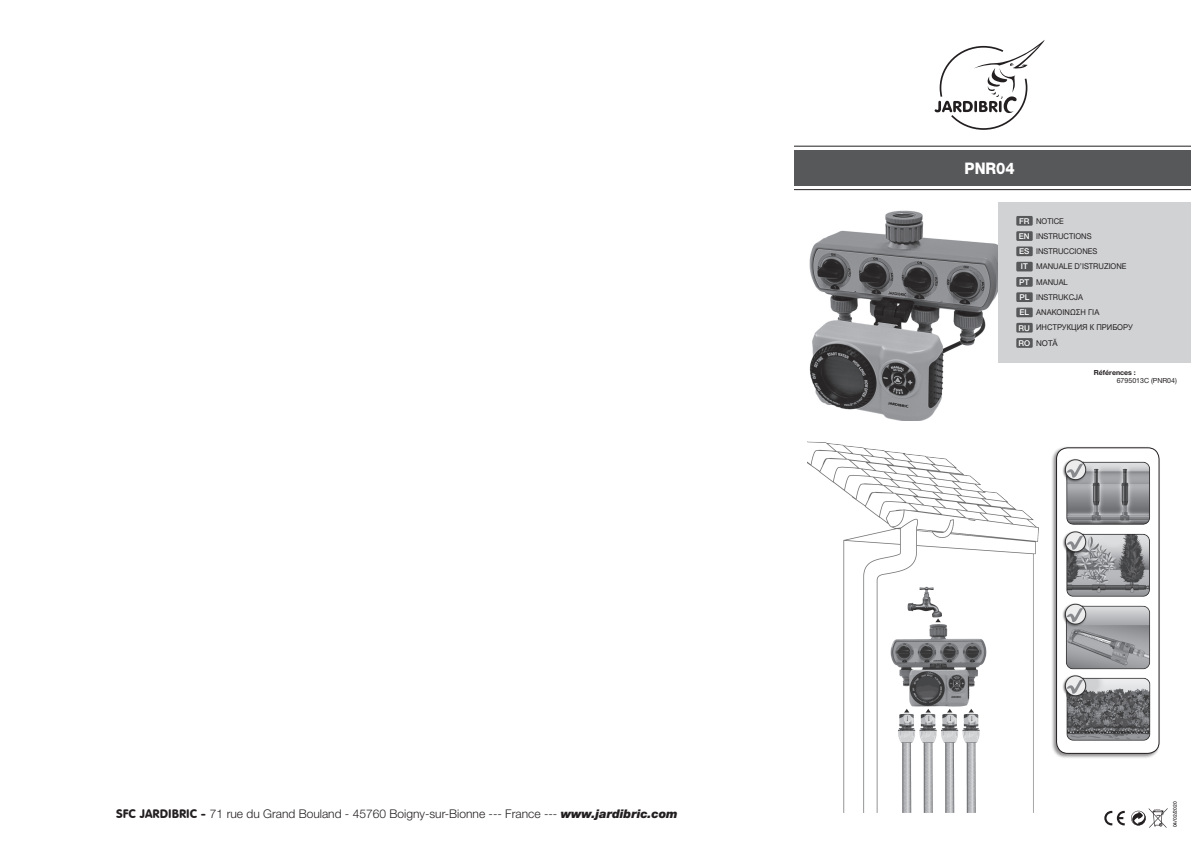
<style>
.page{position:relative;width:1191px;height:842px;background:#fff}
.page>*{position:absolute;margin:0;border:0;box-sizing:border-box;transform-origin:0 0}
.t1{font:800 16px "Helvetica Neue LT Pro";color:#fff;scale:.92 1}
.t2{font:300 12px "Helvetica Neue LT Pro";color:#231f20}
.t3{font:8px/15.3px "Helvetica Neue LT Pro";color:#231f20;scale:.95 1}
.t4{font:8px/15.3px "Arial";color:#231f20;scale:.95 1}
.t5{font:8px "Helvetica Neue LT Pro";color:#231f20}
.t6{font:7px "Helvetica Neue LT Pro";color:#231f20}
.t7{font:700 7px "Helvetica Neue LT Pro";color:#231f20}
.t8{font:500 5px "Helvetica Neue LT Pro";color:#231f20}
.s1{font-family:"VAG Rounded BT";font-weight:400}
.s2{font-weight:900;font-style:italic}
.s3{font-weight:500;color:#fff}
.s4{font-family:"Helvetica Neue LT Pro";font-weight:500;color:#fff}
</style>
<div class="page">
<img style="left:809px;top:202px;width:190px;height:219px">
<img style="left:807px;top:441px;width:231px;height:372px">
<div style="left:1051px;top:446px;width:109px;height:313px;background:#231f20;opacity:.5"></div>
<div style="left:1056px;top:448px;width:103px;height:305px;background:#fff;border-radius:11px"></div>
<img style="left:1056px;top:459px;width:101px;height:290px">
<div style="left:1056px;top:447px;width:103px;height:307px;border:1px solid #231f20;border-radius:11px"></div>
<svg style="left:1131px;top:808px;width:36px;height:20px"></svg>
<svg style="left:1104px;top:811px;width:20px;height:14px"></svg>
<svg style="left:934px;top:40px;width:110px;height:90px"></svg>
<div style="left:794px;top:150px;width:397px;height:36px;background:#57585a"></div>
<hr style="left:794px;top:189px;width:397px;height:1px;background:#231f20">
<hr style="left:794px;top:146px;width:397px;height:1px;background:#231f20">
<div style="left:999px;top:202px;width:192px;height:161px;background:#d1d2d4"></div>
<div style="left:1016px;top:216px;width:16px;height:10px;background:#57585a"></div>
<div style="left:1016px;top:231px;width:16px;height:10px;background:#57585a"></div>
<div style="left:1016px;top:246px;width:16px;height:10px;background:#57585a"></div>
<div style="left:1016px;top:262px;width:16px;height:9px;background:#57585a"></div>
<div style="left:1016px;top:277px;width:16px;height:10px;background:#57585a"></div>
<div style="left:1016px;top:292px;width:16px;height:10px;background:#57585a"></div>
<div style="left:1016px;top:308px;width:16px;height:9px;background:#57585a"></div>
<div style="left:1016px;top:323px;width:16px;height:10px;background:#57585a"></div>
<div style="left:1016px;top:338px;width:16px;height:10px;background:#57585a"></div>
<p class="t2" style="left:116px;top:806px;width:563px"><span class="s1">SFC JARDIBRIC -</span> 71 rue du Grand Bouland - 45760 Boigny-sur-Bionne --- France --- <span class="s2">www.jardibric.com</span></p>
<h1 class="t1" style="left:964px;top:158px;width:56px">PNR04</h1>
<p class="t3" style="left:1019px;top:213px;width:115px"><span class="s3">FR</span> NOTICE<br><span class="s3">EN</span> INSTRUCTIONS<br><span class="s3">ES</span> INSTRUCCIONES<br><span class="s3">IT</span> MANUALE D’ISTRUZIONE<br><span class="s3">PT</span> MANUAL<br><span class="s3">PL</span> INSTRUKCJA</p>
<p class="t4" style="left:1018px;top:305px;width:122px"><span class="s4">EL</span> ΑNΑΚΟΙΝΩΣΗ ΓΙΑ<br><span class="s4">RU</span> ИНСТРУКЦИЯ К ПРИБОРУ</p>
<p class="t5" style="left:1018px;top:338px;width:41px"><span class="s3">RO</span> NOTĂ</p>
<p class="t7" style="left:1093px;top:368px;width:43px">Références :</p>
<p class="t6" style="left:1116px;top:376px;width:62px">6795013C (PNR04)</p>
<p class="t8" style="left:1172px;top:827px;width:27px;rotate:-90deg">04/02/2020</p>
</div>
